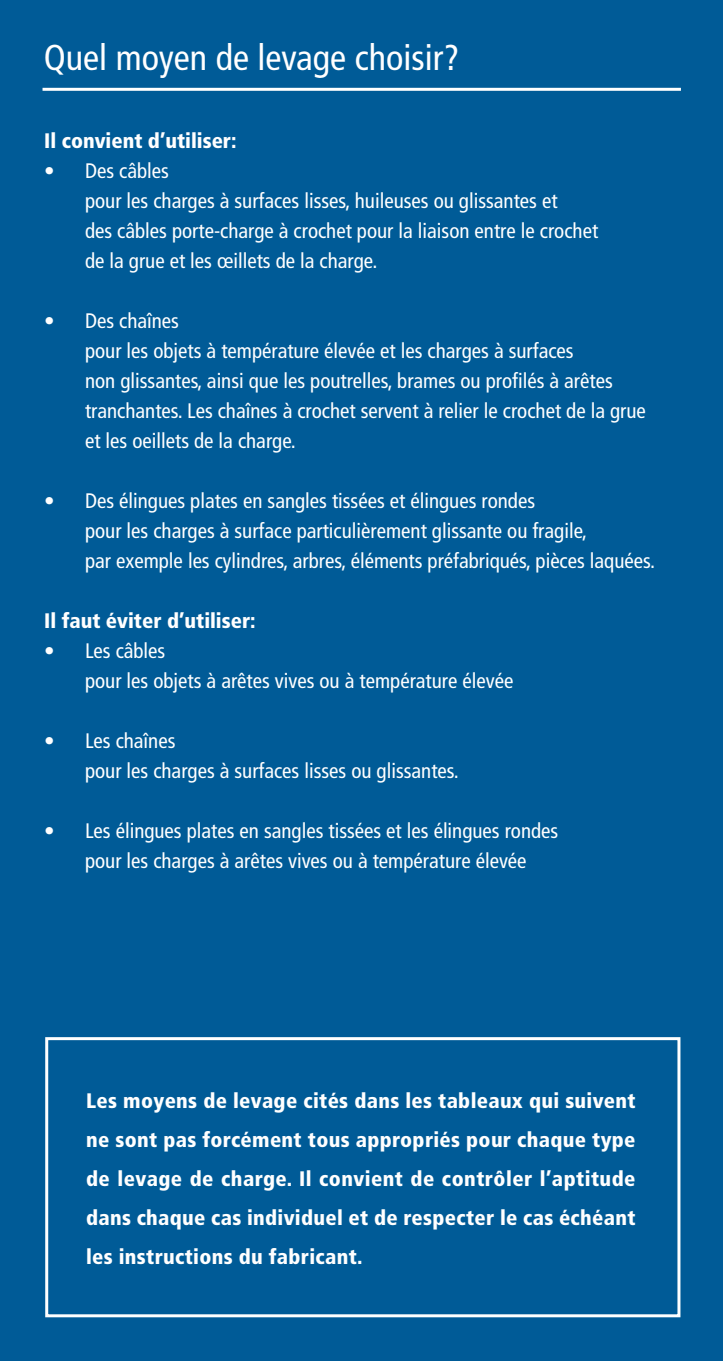
<style>
.page{position:relative;width:723px;height:1361px;background:#005b97}
.page>*{position:absolute;margin:0;border:0;box-sizing:border-box;transform-origin:0 0}
.t1{font:condensed 36px "Frutiger";color:#fff}
.t2{font:condensed 21px/30px "Frutiger";color:#fff}
.t3{font:900 condensed 21px/39px "Frutiger";letter-spacing:.015em;color:#fff;text-align:justify}
</style>
<div class="page">
<hr style="left:43px;top:88px;width:638px;height:3px;background:#fff">
<div style="left:45px;top:1037px;width:635px;height:280px;border:3px solid #fff"></div>
<p class="t1" style="left:44px;top:36px;width:417px">Quel moyen de levage choisir?</p>
<p class="t3" style="left:44px;top:121px;width:194px">Il convient d’utiliser:</p>
<p class="t2" style="left:85px;top:155px;width:515px;text-indent:-41px">• Des câbles<br>pour les charges à surfaces lisses, huileuses ou glissantes et<br>des câbles porte-charge à crochet pour la liaison entre le crochet de la grue et les œillets de la charge.</p>
<p class="t2" style="left:85px;top:305px;width:562px;text-indent:-41px">• Des chaînes<br>pour les objets à température élevée et les charges à surfaces<br>non glissantes, ainsi que les poutrelles, brames ou profilés à arêtes tranchantes. Les chaînes à crochet servent à relier le crochet de la grue et les oeillets de la charge.</p>
<p class="t2" style="left:85px;top:485px;width:572px;text-indent:-41px">• Des élingues plates en sangles tissées et élingues rondes<br>pour les charges à surface particulièrement glissante ou fragile,<br>par exemple les cylindres, arbres, éléments préfabriqués, pièces laquées.</p>
<p class="t3" style="left:44px;top:601px;width:213px">Il faut éviter d’utiliser:</p>
<p class="t2" style="left:85px;top:635px;width:430px;text-indent:-41px">• Les câbles<br>pour les objets à arêtes vives ou à température élevée</p>
<p class="t2" style="left:85px;top:725px;width:375px;text-indent:-41px">• Les chaînes<br>pour les charges à surfaces lisses ou glissantes.</p>
<p class="t2" style="left:44px;top:815px;width:516px;text-align:center">• Les élingues plates en sangles tissées et les élingues rondes pour les charges à arêtes vives ou à température élevée</p>
<p class="t3" style="left:86px;top:1081px;width:551px">Les moyens de levage cités dans les tableaux qui suivent ne sont pas forcément tous appropriés pour chaque type de levage de charge. Il convient de contrôler l’aptitude dans chaque cas individuel et de respecter le cas échéant les instructions du fabricant.</p>
</div>
